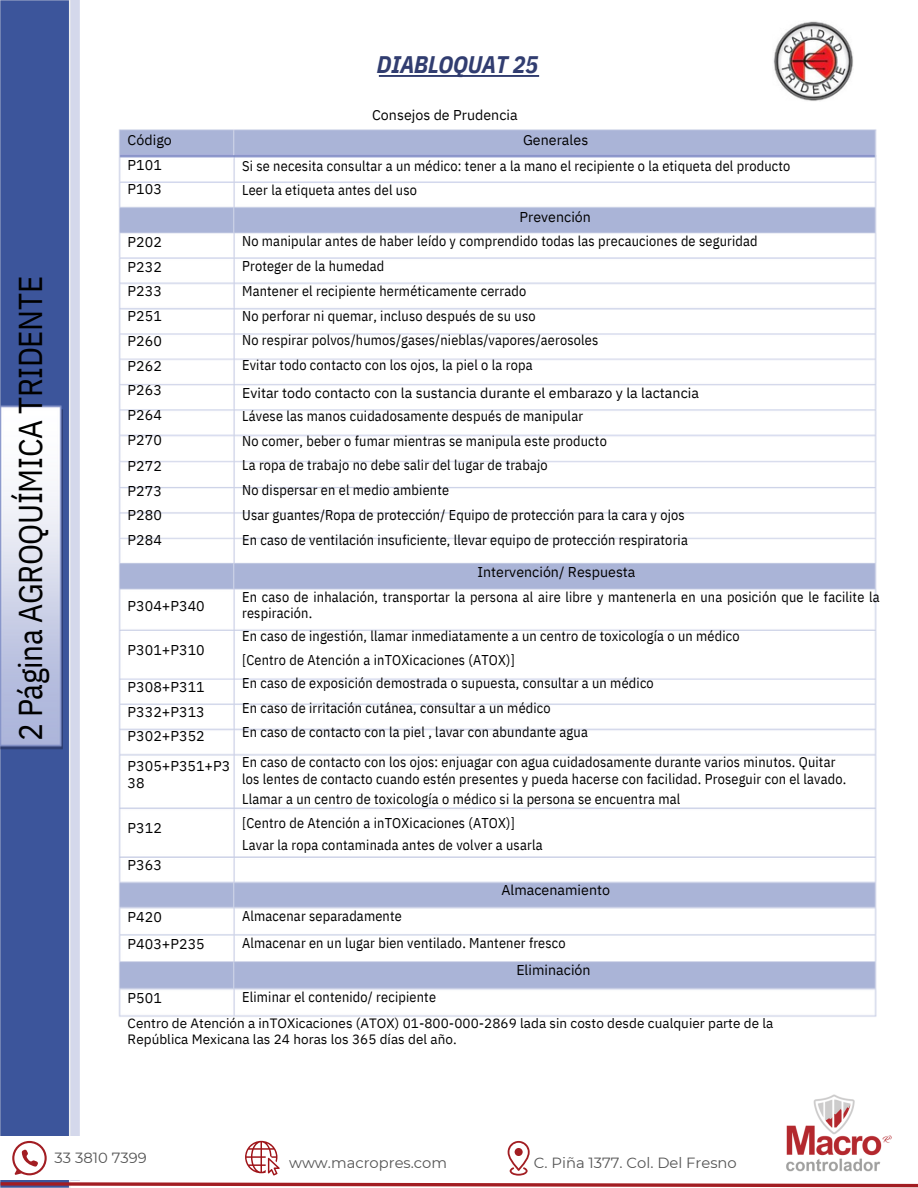
<style>
.page{position:relative;width:918px;height:1188px;background:#fff}
.page>*{position:absolute;margin:0;border:0;box-sizing:border-box;transform-origin:0 0}
.t1{font:33px "IBM Plex Sans Cond";letter-spacing:-.01em;color:#000}
.t2{font:italic 700 24px "IBM Plex Sans Cond";letter-spacing:-.01em;color:#313d70}
.t3{font:14.7px "Montserrat";color:#545454}
.t4{font:14.25px/24.8px "IBM Plex Sans Cond";letter-spacing:.015em;color:#000}
.t5{font:14.25px/24.9px "IBM Plex Sans";color:#000}
.t6{font:13.5px/15.8px "IBM Plex Sans";letter-spacing:.005em;color:#000}
</style>
<div class="page">
<img style="left:773px;top:21px;width:80px;height:80px">
<img style="left:378px;top:75px;width:162px;height:2px">
<img style="left:0;top:0;width:78px;height:1136px">
<img style="left:0;top:397px;width:76px;height:357px">
<img style="left:118px;top:129px;width:759px;height:888px">
<svg style="left:0;top:1141px;width:759px;height:47px"></svg>
<img style="left:759px;top:1094px;width:159px;height:94px">
<h2 class="t2" style="left:377px;top:49px;width:163px">DIABLOQUAT 25</h2>
<p class="t1" style="left:8px;top:741px;width:467px;rotate:-90deg">2 Página AGROQUÍMICA TRIDENTE</p>
<p class="t5" style="left:128px;top:127px;width:46px">Código<br>P101<br>P103</p>
<p class="t5" style="left:128px;top:229px;width:36px;text-align:justify">P202<br>P232<br>P233<br>P251<br>P260<br>P262<br>P263<br>P264<br>P270<br>P272<br>P273<br>P280<br>P284</p>
<p class="t5" style="left:128px;top:593px;width:79px">P304+P340</p>
<h3 class="t5" style="left:128px;top:638px;width:79px">P301+P310</h3>
<h3 class="t5" style="left:128px;top:675px;width:79px;line-height:24.2px;text-align:justify">P308+P311<br>P332+P313<br>P302+P352</h3>
<h3 class="t5" style="left:128px;top:758px;width:104px;line-height:16.8px">P305+P351+P3<br>38</h3>
<h3 class="t5" style="left:128px;top:815px;width:36px">P312</h3>
<h3 class="t5" style="left:128px;top:852px;width:36px">P363</h3>
<h3 class="t5" style="left:128px;top:903px;width:79px;line-height:27px">P420<br>P403+P235</h3>
<h3 class="t5" style="left:128px;top:985px;width:36px">P501</h3>
<h3 class="t5" style="left:372px;top:102px;width:147px">Consejos de Prudencia</h3>
<h3 class="t5" style="left:523px;top:127px;width:67px">Generales</h3>
<p class="t4" style="left:242px;top:153px;width:550px">Si se necesita consultar a un médico: tener a la mano el recipiente o la etiqueta del producto<br>Leer la etiqueta antes del uso</p>
<p class="t5" style="left:520px;top:204px;width:73px">Prevención</p>
<p class="t4" style="left:242px;top:229px;width:517px">No manipular antes de haber leído y comprendido todas las precauciones de seguridad Proteger de la humedad<br>Mantener el recipiente herméticamente cerrado<br>No perforar ni quemar, incluso después de su uso<br>No respirar polvos/humos/gases/nieblas/vapores/aerosoles<br>Evitar todo contacto con los ojos, la piel o la ropa</p>
<p class="t5" style="left:242px;top:381px;width:458px">Evitar todo contacto con la sustancia durante el embarazo y la lactancia</p>
<p class="t4" style="left:242px;top:403px;width:447px">Lávese las manos cuidadosamente después de manipular<br>No comer, beber o fumar mientras se manipula este producto<br>La ropa de trabajo no debe salir del lugar de trabajo<br>No dispersar en el medio ambiente<br>Usar guantes/Ropa de protección/ Equipo de protección para la cara y ojos En caso de ventilación insuficiente, llevar equipo de protección respiratoria</p>
<p class="t5" style="left:477px;top:559px;width:160px">Intervención/ Respuesta</p>
<p class="t4" style="left:242px;top:589px;width:639px;line-height:15.8px">En caso de inhalación, transportar la persona al aire libre y mantenerla en una posición que le facilite la respiración.</p>
<p class="t4" style="left:242px;top:623px;width:499px">En caso de ingestión, llamar inmediatamente a un centro de toxicología o un médico</p>
<p class="t4" style="left:242px;top:647px;width:274px">[Centro de Atención a inTOXicaciones (ATOX)]</p>
<p class="t4" style="left:242px;top:671px;width:413px">En caso de exposición demostrada o supuesta, consultar a un médico</p>
<p class="t4" style="left:242px;top:695px;width:310px">En caso de irritación cutánea, consultar a un médico</p>
<p class="t4" style="left:242px;top:719px;width:347px">En caso de contacto con la piel , lavar con abundante agua</p>
<p class="t4" style="left:242px;top:749px;width:595px">En caso de contacto con los ojos: enjuagar con agua cuidadosamente durante varios minutos. Quitar</p>
<p class="t4" style="left:242px;top:766px;width:606px">los lentes de contacto cuando estén presentes y pueda hacerse con facilidad. Proseguir con el lavado.</p>
<p class="t4" style="left:242px;top:787px;width:440px">Llamar a un centro de toxicología o médico si la persona se encuentra mal</p>
<p class="t4" style="left:242px;top:810px;width:274px">[Centro de Atención a inTOXicaciones (ATOX)]</p>
<p class="t4" style="left:242px;top:833px;width:302px">Lavar la ropa contaminada antes de volver a usarla</p>
<p class="t5" style="left:501px;top:878px;width:110px">Almacenamiento</p>
<p class="t4" style="left:242px;top:903px;width:325px;line-height:27px">Almacenar separadamente<br>Almacenar en un lugar bien ventilado. Mantener fresco</p>
<p class="t4" style="left:242px;top:984px;width:195px">Eliminar el contenido/ recipiente</p>
<p class="t5" style="left:516px;top:957px;width:76px">Eliminación</p>
<p class="t6" style="left:128px;top:1015px;width:647px">Centro de Atención a inTOXicaciones (ATOX) 01-800-000-2869 lada sin costo desde cualquier parte de la<br>República Mexicana las 24 horas los 365 días del año.</p>
<p class="t3" style="left:55px;top:1149px;width:94px">33 3810 7399</p>
<p class="t3" style="left:289px;top:1153px;width:160px">www.macropres.com</p>
<p class="t3" style="left:534px;top:1153px;width:204px">C. Piña 1377. Col. Del Fresno</p>
</div>
